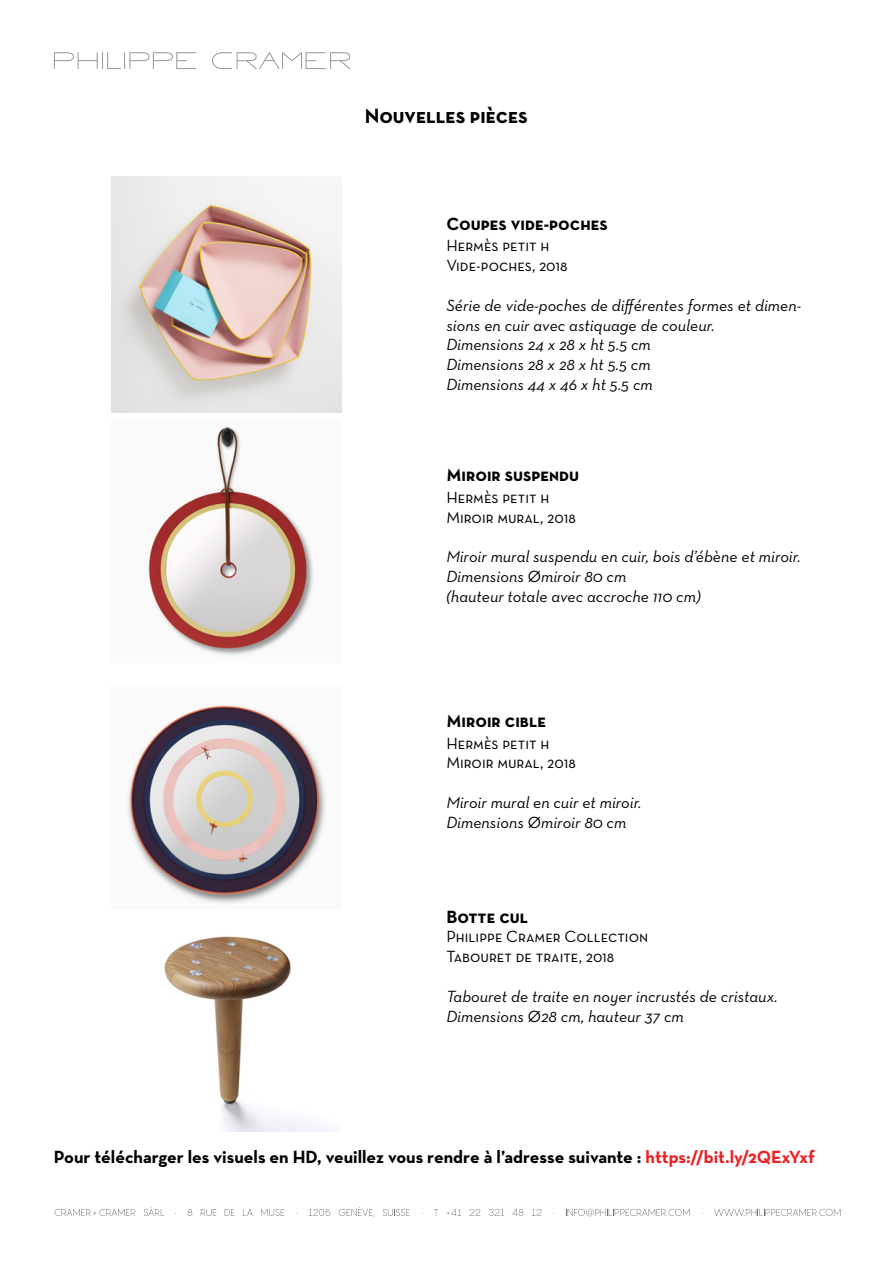
<style>
.page{position:relative;width:893px;height:1263px;background:#fff}
.page>*{position:absolute;margin:0;border:0;box-sizing:border-box;transform-origin:0 0}
.t1{font:21px "Neutra Text Bold SC Alt";color:#000}
.t2{font:700 18px "Neutra Text";color:#000}
.t3{font:18px "Neutra Text Bold SC Alt";color:#000}
.t4{font:italic 16.5px/19.8px "Neutra Text";color:#000}
.t5{font:16.5px/19.8px "Neutra Text Book SC Alt";color:#000}
.s1{font-style:normal}
.s2{color:#ed2124}
</style>
<div class="page">
<svg style="left:55px;top:1209px;width:80px;height:7px"></svg>
<svg style="left:144px;top:1206px;width:20px;height:10px"></svg>
<svg style="left:188px;top:1209px;width:4px;height:7px"></svg>
<svg style="left:201px;top:1209px;width:15px;height:7px"></svg>
<svg style="left:225px;top:1209px;width:9px;height:7px"></svg>
<svg style="left:243px;top:1209px;width:10px;height:7px"></svg>
<svg style="left:261px;top:1209px;width:23px;height:7px"></svg>
<svg style="left:309px;top:1209px;width:21px;height:7px"></svg>
<svg style="left:339px;top:1206px;width:35px;height:11px"></svg>
<svg style="left:383px;top:1209px;width:27px;height:7px"></svg>
<svg style="left:434px;top:1209px;width:4px;height:7px"></svg>
<svg style="left:446px;top:1209px;width:15px;height:7px"></svg>
<svg style="left:470px;top:1209px;width:10px;height:7px"></svg>
<svg style="left:489px;top:1209px;width:15px;height:7px"></svg>
<svg style="left:512px;top:1209px;width:11px;height:7px"></svg>
<svg style="left:532px;top:1209px;width:9px;height:7px"></svg>
<svg style="left:566px;top:1209px;width:124px;height:7px"></svg>
<svg style="left:714px;top:1209px;width:126px;height:7px"></svg>
<svg style="left:212px;top:52px;width:138px;height:17px"></svg>
<svg style="left:54px;top:52px;width:142px;height:17px"></svg>
<img style="left:111px;top:177px;width:230px;height:235px">
<img style="left:147px;top:426px;width:166px;height:229px">
<img style="left:127px;top:705px;width:203px;height:426px">
<p class="t1" style="left:365px;top:102px;width:164px">Nouvelles pièces</p>
<p class="t3" style="left:446px;top:212px;width:163px">Coupes vide-poches</p>
<p class="t5" style="left:446px;top:236px;width:123px">Hermès petit h<br>Vide-poches, 2018</p>
<p class="t4" style="left:446px;top:295px;width:356px">Série de vide-poches de différentes formes et dimen&shy;sions en cuir avec astiquage de couleur.<br>Dimensions 24 x 28 x ht 5.5 cm<br>Dimensions 28 x 28 x ht 5.5 cm<br>Dimensions 44 x 46 x ht 5.5 cm</p>
<p class="t3" style="left:446px;top:464px;width:134px">Miroir suspendu</p>
<p class="t5" style="left:446px;top:487px;width:131px">Hermès petit h<br>Miroir mural, 2018</p>
<p class="t4" style="left:446px;top:546px;width:356px">Miroir mural suspendu en cuir, bois d’ébène et miroir.<br>Dimensions <span class="s1">Ø</span>miroir 80 cm<br>(hauteur totale avec accroche 110 cm)</p>
<p class="t3" style="left:446px;top:710px;width:101px">Miroir cible</p>
<p class="t5" style="left:446px;top:733px;width:131px">Hermès petit h<br>Miroir mural, 2018</p>
<p class="t4" style="left:446px;top:792px;width:197px">Miroir mural en cuir et miroir.<br>Dimensions <span class="s1">Ø</span>miroir 80 cm</p>
<p class="t3" style="left:446px;top:905px;width:83px">Botte cul</p>
<p class="t5" style="left:446px;top:927px;width:203px">Philippe Cramer Collection<br>Tabouret de traite, 2018</p>
<p class="t4" style="left:446px;top:986px;width:333px">Tabouret de traite en noyer incrustés de cristaux.<br>Dimensions <span class="s1">Ø</span>28 cm, hauteur 37 cm</p>
<p class="t2" style="left:54px;top:1145px;width:763px">Pour télécharger les visuels en HD, veuillez vous rendre à l’adresse suivante : <span class="s2">https://bit.ly/2QExYxf</span></p>
</div>
